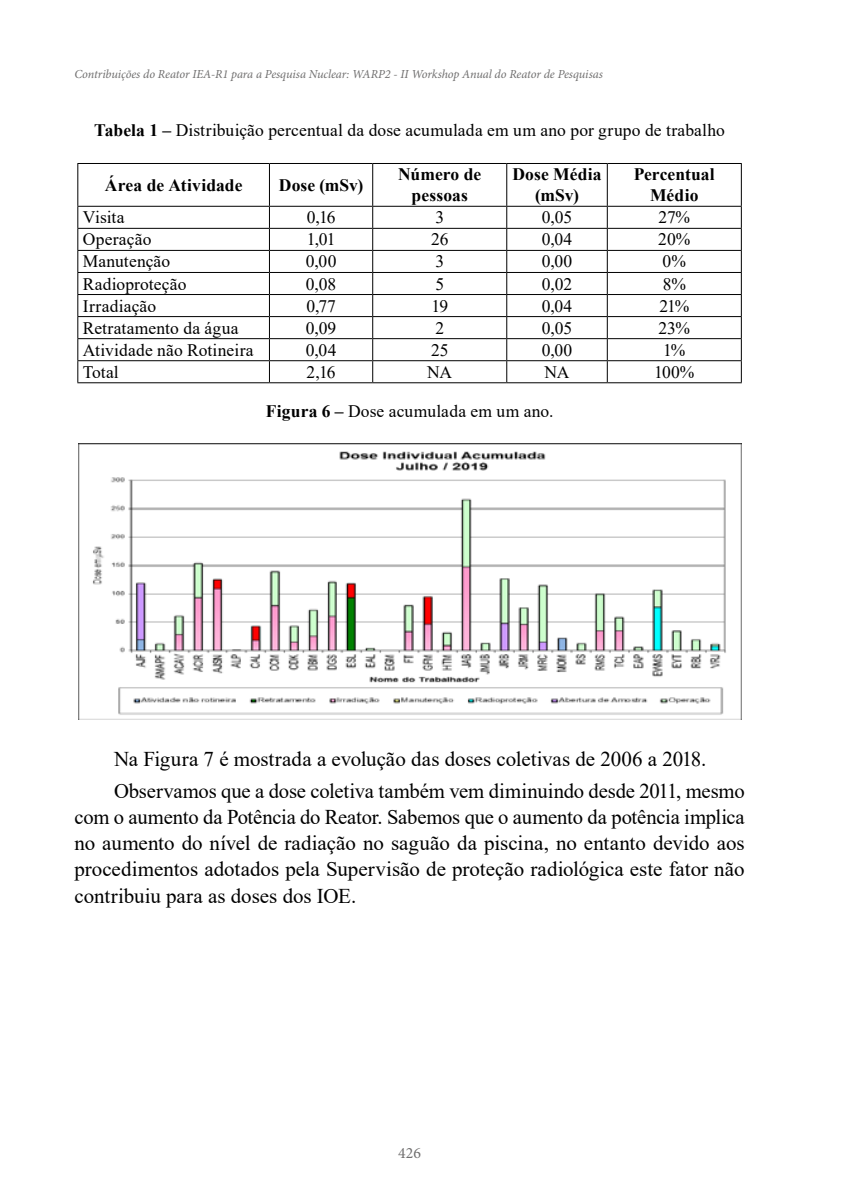
<style>
.page{position:relative;width:844px;height:1191px;background:#fff}
.page>*{position:absolute;margin:0;border:0;box-sizing:border-box;transform-origin:0 0}
.t1{font:21px/26.2px "Times New Roman";letter-spacing:-.005em;color:#000}
.t2{font:17.5px "Times New Roman";letter-spacing:.005em;color:#000}
.t3{font:700 17.5px/21px "Times New Roman";letter-spacing:.005em;color:#000;text-align:center}
.t4{font:15.75px "Minion Pro";color:#706f6f}
.t5{font:italic 12.25px "Minion Pro";letter-spacing:-.01em;color:#706f6f}
.s1{font-weight:700}
</style>
<div class="page">
<hr style="left:269px;top:164px;width:1px;height:42px;background:#000">
<hr style="left:372px;top:164px;width:1px;height:42px;background:#000">
<hr style="left:506px;top:164px;width:1px;height:42px;background:#000">
<hr style="left:606px;top:164px;width:1px;height:42px;background:#000">
<hr style="left:77px;top:206px;width:192px;height:1px;background:#000">
<hr style="left:269px;top:206px;width:103px;height:1px;background:#000">
<hr style="left:372px;top:206px;width:134px;height:1px;background:#000">
<hr style="left:506px;top:206px;width:101px;height:1px;background:#000">
<hr style="left:607px;top:206px;width:134px;height:1px;background:#000">
<hr style="left:77px;top:228px;width:192px;height:1px;background:#000">
<hr style="left:269px;top:228px;width:103px;height:1px;background:#000">
<hr style="left:372px;top:228px;width:134px;height:1px;background:#000">
<hr style="left:506px;top:228px;width:101px;height:1px;background:#000">
<hr style="left:607px;top:228px;width:134px;height:1px;background:#000">
<hr style="left:77px;top:250px;width:192px;height:1px;background:#000">
<hr style="left:269px;top:250px;width:103px;height:1px;background:#000">
<hr style="left:372px;top:250px;width:134px;height:1px;background:#000">
<hr style="left:506px;top:250px;width:101px;height:1px;background:#000">
<hr style="left:607px;top:250px;width:134px;height:1px;background:#000">
<hr style="left:77px;top:272px;width:192px;height:1px;background:#000">
<hr style="left:269px;top:272px;width:103px;height:1px;background:#000">
<hr style="left:372px;top:272px;width:134px;height:1px;background:#000">
<hr style="left:506px;top:272px;width:101px;height:1px;background:#000">
<hr style="left:607px;top:272px;width:134px;height:1px;background:#000">
<hr style="left:77px;top:294px;width:192px;height:1px;background:#000">
<hr style="left:269px;top:294px;width:103px;height:1px;background:#000">
<hr style="left:372px;top:294px;width:134px;height:1px;background:#000">
<hr style="left:506px;top:294px;width:101px;height:1px;background:#000">
<hr style="left:607px;top:294px;width:134px;height:1px;background:#000">
<hr style="left:77px;top:316px;width:192px;height:1px;background:#000">
<hr style="left:269px;top:316px;width:103px;height:1px;background:#000">
<hr style="left:372px;top:316px;width:134px;height:1px;background:#000">
<hr style="left:506px;top:316px;width:101px;height:1px;background:#000">
<hr style="left:607px;top:316px;width:134px;height:1px;background:#000">
<hr style="left:77px;top:338px;width:192px;height:1px;background:#000">
<hr style="left:269px;top:338px;width:103px;height:1px;background:#000">
<hr style="left:372px;top:338px;width:134px;height:1px;background:#000">
<hr style="left:506px;top:338px;width:101px;height:1px;background:#000">
<hr style="left:607px;top:338px;width:134px;height:1px;background:#000">
<hr style="left:77px;top:360px;width:192px;height:1px;background:#000">
<hr style="left:269px;top:360px;width:103px;height:1px;background:#000">
<svg style="left:269px;top:207px;width:1px;height:175px"></svg>
<hr style="left:372px;top:360px;width:134px;height:1px;background:#000">
<svg style="left:372px;top:207px;width:1px;height:175px"></svg>
<hr style="left:506px;top:360px;width:101px;height:1px;background:#000">
<svg style="left:506px;top:207px;width:1px;height:175px"></svg>
<hr style="left:607px;top:360px;width:134px;height:1px;background:#000">
<svg style="left:606px;top:207px;width:1px;height:175px"></svg>
<hr style="left:77px;top:164px;width:1px;height:42px;background:#000">
<hr style="left:740px;top:164px;width:1px;height:42px;background:#000">
<svg style="left:77px;top:207px;width:1px;height:175px"></svg>
<svg style="left:740px;top:207px;width:1px;height:175px"></svg>
<hr style="left:77px;top:382px;width:192px;height:1px;background:#000">
<hr style="left:269px;top:382px;width:103px;height:1px;background:#000">
<hr style="left:372px;top:382px;width:134px;height:1px;background:#000">
<hr style="left:506px;top:382px;width:101px;height:1px;background:#000">
<hr style="left:607px;top:382px;width:134px;height:1px;background:#000">
<hr style="left:77px;top:163px;width:192px;height:1px;background:#000">
<hr style="left:269px;top:163px;width:103px;height:1px;background:#000">
<hr style="left:372px;top:163px;width:134px;height:1px;background:#000">
<hr style="left:506px;top:163px;width:101px;height:1px;background:#000">
<hr style="left:607px;top:163px;width:134px;height:1px;background:#000">
<img style="left:78px;top:444px;width:663px;height:275px">
<p class="t5" style="left:74px;top:66px;width:530px">Contribuições do Reator IEA-R1 para a Pesquisa Nuclear: WARP2 - II Workshop Anual do Reator de Pesquisas</p>
<p class="t2" style="left:94px;top:118px;width:632px"><span class="s1">Tabela 1 –</span> Distribuição percentual da dose acumulada em um ano por grupo de trabalho</p>
<p class="t3" style="left:105px;top:174px;width:139px">Área de Atividade</p>
<p class="t3" style="left:279px;top:174px;width:86px">Dose (mSv)</p>
<p class="t3" style="left:398px;top:163px;width:84px">Número de pessoas</p>
<p class="t3" style="left:512px;top:163px;width:90px">Dose Média (mSv)</p>
<p class="t3" style="left:633px;top:163px;width:82px">Percentual<br>Médio</p>
<p class="t2" style="left:83px;top:205px;width:43px">Visita</p>
<p class="t2" style="left:307px;top:205px;width:30px">0,16</p>
<p class="t2" style="left:435px;top:205px;width:10px">3</p>
<p class="t2" style="left:542px;top:205px;width:32px">0,05</p>
<p class="t2" style="left:658px;top:205px;width:33px">27%</p>
<p class="t2" style="left:83px;top:227px;width:70px">Operação</p>
<p class="t2" style="left:306px;top:227px;width:30px">1,01</p>
<p class="t2" style="left:431px;top:227px;width:19px">26</p>
<p class="t2" style="left:541px;top:227px;width:32px">0,04</p>
<p class="t2" style="left:658px;top:227px;width:34px">20%</p>
<p class="t2" style="left:83px;top:249px;width:89px">Manutenção</p>
<p class="t2" style="left:306px;top:249px;width:32px">0,00</p>
<p class="t2" style="left:435px;top:249px;width:10px">3</p>
<p class="t2" style="left:541px;top:249px;width:32px">0,00</p>
<p class="t2" style="left:662px;top:249px;width:25px">0%</p>
<p class="t2" style="left:83px;top:271px;width:105px">Radioproteção</p>
<p class="t2" style="left:306px;top:271px;width:32px">0,08</p>
<p class="t2" style="left:435px;top:271px;width:10px">5</p>
<p class="t2" style="left:541px;top:271px;width:32px">0,02</p>
<p class="t2" style="left:662px;top:271px;width:25px">8%</p>
<p class="t2" style="left:83px;top:293px;width:75px">Irradiação</p>
<p class="t2" style="left:306px;top:293px;width:31px">0,77</p>
<p class="t2" style="left:431px;top:293px;width:18px">19</p>
<p class="t2" style="left:541px;top:293px;width:32px">0,04</p>
<p class="t2" style="left:659px;top:293px;width:31px">21%</p>
<p class="t2" style="left:83px;top:315px;width:157px">Retratamento da água</p>
<p class="t2" style="left:306px;top:315px;width:32px">0,09</p>
<p class="t2" style="left:435px;top:315px;width:10px">2</p>
<p class="t2" style="left:542px;top:315px;width:32px">0,05</p>
<p class="t2" style="left:658px;top:315px;width:33px">23%</p>
<p class="t2" style="left:83px;top:337px;width:172px">Atividade não Rotineira</p>
<p class="t2" style="left:306px;top:337px;width:32px">0,04</p>
<p class="t2" style="left:431px;top:337px;width:19px">25</p>
<p class="t2" style="left:541px;top:337px;width:32px">0,00</p>
<p class="t2" style="left:663px;top:337px;width:24px">1%</p>
<p class="t2" style="left:83px;top:359px;width:37px">Total</p>
<p class="t2" style="left:306px;top:359px;width:31px">2,16</p>
<p class="t2" style="left:427px;top:359px;width:27px">NA</p>
<p class="t2" style="left:544px;top:359px;width:27px">NA</p>
<p class="t2" style="left:654px;top:359px;width:42px">100%</p>
<p class="t2" style="left:266px;top:399px;width:289px"><span class="s1">Figura 6 –</span> Dose acumulada em um ano.</p>
<p class="t1" style="left:114px;top:743px;width:632px;line-height:31.2px">Na Figura 7 é mostrada a evolução das doses coletivas de 2006 a 2018.<br>Observamos que a dose coletiva também vem diminuindo desde 2011, mesmo</p>
<p class="t1" style="left:74px;top:803px;width:671px;text-align:justify">com o aumento da Potência do Reator. Sabemos que o aumento da potência implica no aumento do nível de radiação no saguão da piscina, no entanto devido aos procedimentos adotados pela Supervisão de proteção radiológica este fator não contribuiu para as doses dos IOE.</p>
<p class="t4" style="left:398px;top:1142px;width:24px">426</p>
</div>
